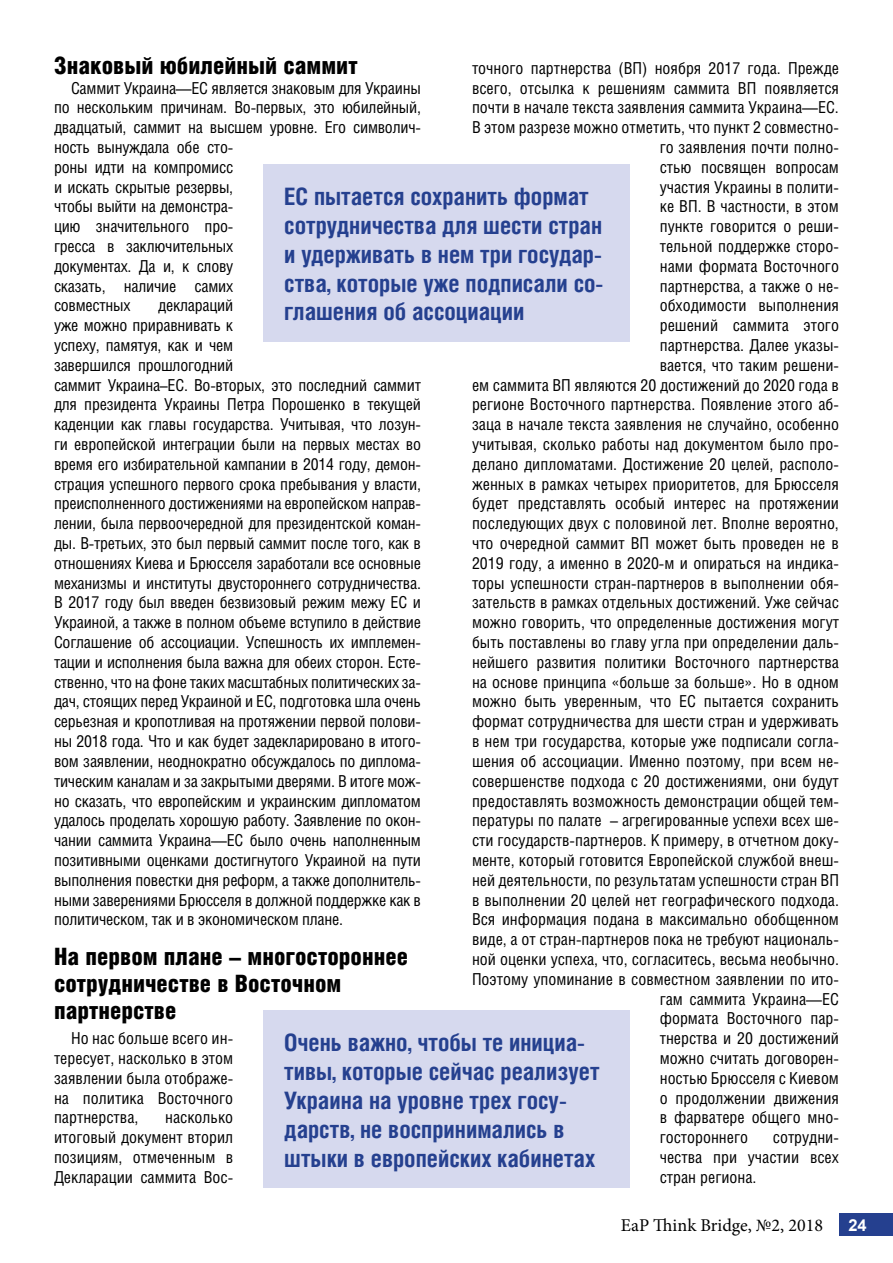
<style>
.page{position:relative;width:893px;height:1263px;background:#fff}
.page>*{position:absolute;margin:0;border:0;box-sizing:border-box;transform-origin:0 0}
.t1{font:700 24px/28.8px "Helios Cond";color:#25408f}
.t2{font:900 24px/27px "Helios Cond";color:#000}
.t3{font:18px "Minion Pro";color:#000}
.t4{font:16.5px/19.8px "Helios Cond";color:#000;text-align:justify}
.t5{font:700 16.5px "Arial";color:#fff}
</style>
<div class="page">
<div style="left:840px;top:1213px;width:53px;height:23px;background:#25408f"></div>
<div style="left:263px;top:164px;width:367px;height:178px;background:#d6d9ee"></div>
<div style="left:263px;top:1011px;width:367px;height:177px;background:#d6d9ee"></div>
<h1 class="t2" style="left:54px;top:51px;width:305px">Знаковый юбилейный саммит</h1>
<p class="t4" style="left:54px;top:78px;width:368px;text-align:left;text-indent:17px">Саммит Украина—ЕС является знаковым для Украины по нескольким причинам. Во-первых, это юбилейный, двадцатый, саммит на высшем уровне. Его символич&shy;ность вынуждала обе сто-<br>роны идти на компромисс<br>и искать скрытые резервы,<br>чтобы выйти на демонстра-<br>цию значительного про-<br>гресса в заключительных<br>документах. Да и, к слову<br>сказать, наличие самих<br>совместных</p>
<p class="t4" style="left:472px;top:58px;width:368px">точного партнерства (ВП) ноября 2017 года. Прежде</p>
<p class="t4" style="left:472px;top:78px;width:368px">всего, отсылка к решениям саммита ВП появляется</p>
<p class="t4" style="left:472px;top:97px;width:368px">почти в начале текста заявления саммита Украина—ЕС.</p>
<p class="t4" style="left:472px;top:117px;width:368px">В этом разрезе можно отметить, что пункт 2 совместно-</p>
<p class="t4" style="left:660px;top:137px;width:181px">го заявления почти полно-</p>
<p class="t4" style="left:660px;top:157px;width:181px">стью посвящен вопросам</p>
<p class="t4" style="left:660px;top:177px;width:181px">участия Украины в полити-</p>
<p class="t4" style="left:660px;top:196px;width:181px">ке ВП. В частности, в этом</p>
<p class="t4" style="left:660px;top:216px;width:181px">пункте говорится о реши-</p>
<p class="t4" style="left:660px;top:236px;width:181px">тельной поддержке сторо-</p>
<p class="t4" style="left:660px;top:256px;width:181px">нами формата Восточного</p>
<p class="t4" style="left:660px;top:276px;width:181px">партнерства, а также о не-</p>
<p class="t4" style="left:660px;top:295px;width:181px">обходимости выполнения</p>
<p class="t4" style="left:660px;top:315px;width:181px">решений саммита этого</p>
<p class="t4" style="left:660px;top:335px;width:181px">партнерства. Далее указы-</p>
<p class="t4" style="left:660px;top:355px;width:181px">вается, что таким решени-</p>
<p class="t4" style="left:472px;top:375px;width:368px">ем саммита ВП являются 20 достижений до 2020 года в</p>
<p class="t4" style="left:472px;top:394px;width:368px">регионе Восточного партнерства. Появление этого аб-</p>
<p class="t4" style="left:472px;top:414px;width:368px">заца в начале текста заявления не случайно, особенно</p>
<p class="t4" style="left:472px;top:434px;width:368px">учитывая, сколько работы над документом было про-</p>
<p class="t4" style="left:472px;top:454px;width:368px">делано дипломатами. Достижение 20 целей, располо-</p>
<p class="t4" style="left:472px;top:474px;width:368px">женных в рамках четырех приоритетов, для Брюсселя</p>
<p class="t4" style="left:472px;top:493px;width:368px">будет представлять особый интерес на протяжении</p>
<p class="t4" style="left:472px;top:513px;width:368px">последующих двух с половиной лет. Вполне вероятно,</p>
<p class="t4" style="left:472px;top:533px;width:368px">что очередной саммит ВП может быть проведен не в</p>
<p class="t4" style="left:472px;top:553px;width:368px">2019 году, а именно в 2020-м и опираться на индика-</p>
<p class="t4" style="left:472px;top:573px;width:368px">торы успешности стран-партнеров в выполнении обя-</p>
<p class="t4" style="left:472px;top:592px;width:368px">зательств в рамках отдельных достижений. Уже сейчас</p>
<p class="t4" style="left:472px;top:612px;width:368px">можно говорить, что определенные достижения могут</p>
<p class="t4" style="left:472px;top:632px;width:368px">быть поставлены во главу угла при определении даль-</p>
<p class="t4" style="left:472px;top:652px;width:368px">нейшего развития политики Восточного партнерства</p>
<p class="t4" style="left:472px;top:672px;width:368px">на основе принципа «больше за больше». Но в одном</p>
<p class="t4" style="left:472px;top:691px;width:368px">можно быть уверенным, что ЕС пытается сохранить</p>
<p class="t4" style="left:472px;top:711px;width:368px">формат сотрудничества для шести стран и удерживать</p>
<p class="t4" style="left:472px;top:731px;width:368px">в нем три государства, которые уже подписали согла-</p>
<p class="t4" style="left:472px;top:751px;width:368px">шения об ассоциации. Именно поэтому, при всем не-</p>
<p class="t4" style="left:472px;top:771px;width:368px">совершенстве подхода с 20 достижениями, они будут</p>
<p class="t4" style="left:472px;top:790px;width:368px">предоставлять возможность демонстрации общей тем-</p>
<p class="t4" style="left:472px;top:810px;width:368px">пературы по палате – агрегированные успехи всех ше-</p>
<p class="t4" style="left:472px;top:830px;width:368px">сти государств-партнеров. К примеру, в отчетном доку-</p>
<p class="t4" style="left:472px;top:850px;width:368px">менте, который готовится Европейской службой внеш-</p>
<p class="t4" style="left:472px;top:870px;width:368px">ней деятельности, по результатам успешности стран ВП</p>
<p class="t4" style="left:472px;top:889px;width:368px">в выполнении 20 целей нет географического подхода.</p>
<p class="t4" style="left:472px;top:909px;width:368px">Вся информация подана в максимально обобщенном</p>
<p class="t4" style="left:472px;top:929px;width:368px">виде, а от стран-партнеров пока не требуют националь-</p>
<p class="t4" style="left:472px;top:949px;width:368px">ной оценки успеха, что, согласитесь, весьма необычно.</p>
<p class="t4" style="left:472px;top:969px;width:368px">Поэтому упоминание в совместном заявлении по ито-</p>
<p class="t4" style="left:660px;top:988px;width:181px">гам саммита Украина—ЕС</p>
<p class="t4" style="left:660px;top:1008px;width:181px">формата Восточного пар-</p>
<p class="t4" style="left:660px;top:1028px;width:181px">тнерства и 20 достижений</p>
<p class="t4" style="left:660px;top:1048px;width:181px">можно считать договорен-</p>
<p class="t4" style="left:660px;top:1068px;width:181px">ностью Брюсселя с Киевом</p>
<p class="t4" style="left:660px;top:1087px;width:181px">о продолжении движения</p>
<p class="t4" style="left:660px;top:1107px;width:181px">в фарватере общего мно-</p>
<p class="t4" style="left:660px;top:1127px;width:90px">гостороннего</p>
<h1 class="t1" style="left:284px;top:182px;width:321px">ЕС пытается сохранить формат сотрудничества для шести стран и удерживать в нем три государ&shy;ства, которые уже подписали со&shy;глашения об ассоциации</h1>
<p class="t4" style="left:54px;top:295px;width:369px;text-align:left;text-indent:104px">деклараций<br>уже можно приравнивать к<br>успеху, памятуя, как и чем<br>завершился прошлогодний<br>саммит Украина–ЕС. Во-вторых, это последний саммит для президента Украины Петра Порошенко в текущей каденции как главы государства. Учитывая, что лозун&shy;ги европейской интеграции были на первых местах во время его избирательной кампании в 2014 году, демон&shy;страция успешного первого срока пребывания у власти, преисполненного достижениями на европейском направ&shy;лении, была первоочередной для президентской коман&shy;ды. В-третьих, это был первый саммит после того, как в отношениях Киева и Брюсселя заработали все основные механизмы и институты двустороннего сотрудничества.<br>В 2017 году был введен безвизовый режим межу ЕС и Украиной, а также в полном объеме вступило в действие Соглашение об ассоциации. Успешность их имплемен&shy;тации и исполнения была важна для обеих сторон. Есте&shy;ственно, что на фоне таких масштабных политических за&shy;дач, стоящих перед Украиной и ЕС, подготовка шла очень серьезная и кропотливая на протяжении первой полови&shy;ны 2018 года. Что и как будет задекларировано в итого&shy;вом заявлении, неоднократно обсуждалось по диплома&shy;тическим каналам и за закрытыми дверями. В итоге мож&shy;но сказать, что европейским и украинским дипломатом удалось проделать хорошую работу. Заявление по окон&shy;чании саммита Украина—ЕС было очень наполненным позитивными оценками достигнутого Украиной на пути выполнения повестки дня реформ, а также дополнитель&shy;ными заверениями Брюсселя в должной поддержке как в политическом, так и в экономическом плане.</p>
<h1 class="t2" style="left:54px;top:943px;width:355px">На первом плане – многостороннее сотрудничестве в Восточном партнерстве</h1>
<p class="t4" style="left:54px;top:1028px;width:181px;text-indent:17px">Но нас больше всего ин&shy;тересует, насколько в этом заявлении была отображе&shy;на политика Восточного партнерства,</p>
<h1 class="t1" style="left:284px;top:1028px;width:317px">Очень важно, чтобы те инициа&shy;тивы, которые сейчас реализует<br>Украина на уровне трех госу&shy;дарств, не воспринимались в штыки в европейских кабинетах</h1>
<p class="t4" style="left:54px;top:1107px;width:181px;text-indent:111px">насколько итоговый документ вторил позициям, отмеченным в Декларации саммита Вос-</p>
<p class="t4" style="left:660px;top:1127px;width:181px;text-indent:113px">сотрудни&shy;чества при участии всех стран региона.</p>
<p class="t3" style="left:621px;top:1213px;width:204px">EaP Think Bridge, №2, 2018</p>
<p class="t5" style="left:848px;top:1214px;width:20px">24</p>
</div>
